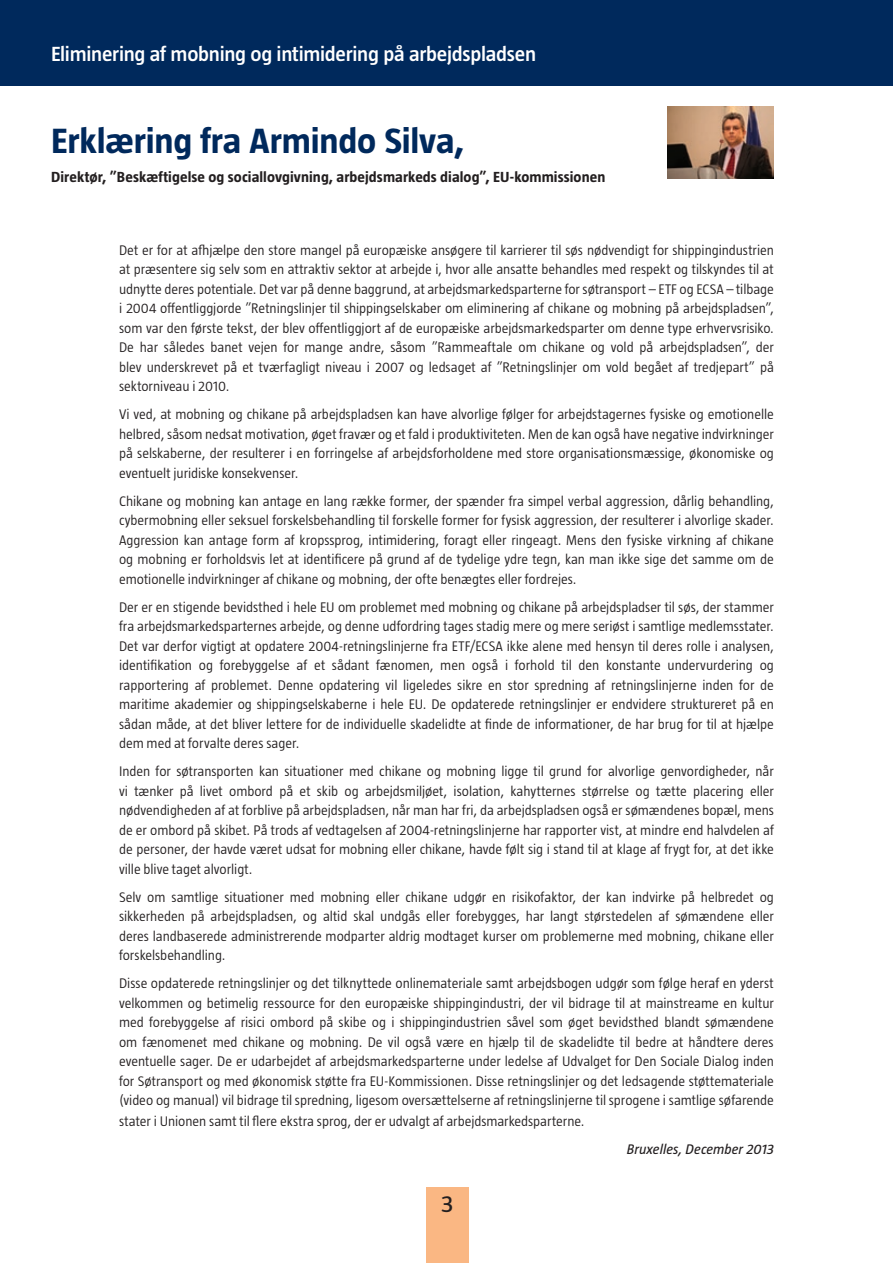
<style>
.page{position:relative;width:893px;height:1263px;background:#fff}
.page>*{position:absolute;margin:0;border:0;box-sizing:border-box;transform-origin:0 0}
.Section_Heading{font:700 36px "Taz";letter-spacing:-.005em;color:#00295c;scale:1.05 1}
.Section_Heading-2{font:24px "Taz";color:#231f20;scale:1.05 1}
.Section_Heading-3{font:600 21px "Taz";letter-spacing:-.01em;color:#fff;scale:1.05 1}
.Section_Heading-4{font:700 15px "Taz";letter-spacing:.005em;color:#231f20;scale:1.05 1}
.Section_Heading-5{font:300 14.25px/19.5px "Taz";letter-spacing:-.005em;color:#231f20;text-align:justify}
.Section_Heading-6{font:italic 14.25px "Taz";color:#231f20;scale:1.05 1}
</style>
<div class="page">
<div style="left:426px;top:1187px;width:42px;height:76px;background:#fab783"></div>
<div style="left:1px;top:0;width:892px;height:86px;background:#00295c"></div>
<svg style="left:0;top:0;width:1px;height:86px"></svg>
<img style="left:667px;top:106px;width:106px;height:72px">
<p class="Section_Heading-3" style="left:51px;top:42px;width:464px">Eliminering af mobning og intimidering på arbejdspladsen</p>
<p class="Section_Heading" style="left:51px;top:121px;width:395px">Erklæring fra Armindo Silva,</p>
<p class="Section_Heading-4" style="left:51px;top:168px;width:529px">Direktør, ”Beskæftigelse og sociallovgivning, arbejdsmarkeds dialog”, EU-kommissionen</p>
<p class="Section_Heading-5" style="left:119px;top:240px;width:656px">Det er for at afhjælpe den store mangel på europæiske ansøgere til karrierer til søs nødvendigt for shippingindustrien at præsentere sig selv som en attraktiv sektor at arbejde i, hvor alle ansatte behandles med respekt og tilskyndes til at udnytte deres potentiale. Det var på denne baggrund, at arbejdsmarkedsparterne for søtransport – ETF og ECSA – tilbage i 2004 offentliggjorde ”Retningslinjer til shippingselskaber om eliminering af chikane og mobning på arbejdspladsen”, som var den første tekst, der blev offentliggjort af de europæiske arbejdsmarkedsparter om denne type erhvervsrisiko.<br>De har således banet vejen for mange andre, såsom ”Rammeaftale om chikane og vold på arbejdspladsen”, der blev underskrevet på et tværfagligt niveau i 2007 og ledsaget af ”Retningslinjer om vold begået af tredjepart” på sektorniveau i 2010.</p>
<p class="Section_Heading-5" style="left:119px;top:404px;width:656px">Vi ved, at mobning og chikane på arbejdspladsen kan have alvorlige følger for arbejdstagernes fysiske og emotionelle helbred, såsom nedsat motivation, øget fravær og et fald i produktiviteten. Men de kan også have negative indvirkninger på selskaberne, der resulterer i en forringelse af arbejdsforholdene med store organisationsmæssige, økonomiske og eventuelt juridiske konsekvenser.</p>
<p class="Section_Heading-5" style="left:119px;top:491px;width:656px">Chikane og mobning kan antage en lang række former, der spænder fra simpel verbal aggression, dårlig behandling, cybermobning eller seksuel forskelsbehandling til forskelle former for fysisk aggression, der resulterer i alvorlige skader.<br>Aggression kan antage form af kropssprog, intimidering, foragt eller ringeagt. Mens den fysiske virkning af chikane og mobning er forholdsvis let at identificere på grund af de tydelige ydre tegn, kan man ikke sige det samme om de emotionelle indvirkninger af chikane og mobning, der ofte benægtes eller fordrejes.</p>
<p class="Section_Heading-5" style="left:119px;top:597px;width:656px">Der er en stigende bevidsthed i hele EU om problemet med mobning og chikane på arbejdspladser til søs, der stammer fra arbejdsmarkedsparternes arbejde, og denne udfordring tages stadig mere og mere seriøst i samtlige medlemsstater.<br>Det var derfor vigtigt at opdatere 2004-retningslinjerne fra ETF/ECSA ikke alene med hensyn til deres rolle i analysen, identifikation og forebyggelse af et sådant fænomen, men også i forhold til den konstante undervurdering og rapportering af problemet. Denne opdatering vil ligeledes sikre en stor spredning af retningslinjerne inden for de maritime akademier og shippingselskaberne i hele EU. De opdaterede retningslinjer er endvidere struktureret på en sådan måde, at det bliver lettere for de individuelle skadelidte at finde de informationer, de har brug for til at hjælpe dem med at forvalte deres sager.</p>
<p class="Section_Heading-5" style="left:119px;top:761px;width:656px">Inden for søtransporten kan situationer med chikane og mobning ligge til grund for alvorlige genvordigheder, når vi tænker på livet ombord på et skib og arbejdsmiljøet, isolation, kahytternes størrelse og tætte placering eller nødvendigheden af at forblive på arbejdspladsen, når man har fri, da arbejdspladsen også er sømændenes bopæl, mens de er ombord på skibet. På trods af vedtagelsen af 2004-retningslinjerne har rapporter vist, at mindre end halvdelen af de personer, der havde været udsat for mobning eller chikane, havde følt sig i stand til at klage af frygt for, at det ikke ville blive taget alvorligt.</p>
<p class="Section_Heading-5" style="left:119px;top:887px;width:656px">Selv om samtlige situationer med mobning eller chikane udgør en risikofaktor, der kan indvirke på helbredet og sikkerheden på arbejdspladsen, og altid skal undgås eller forebygges, har langt størstedelen af sømændene eller deres landbaserede administrerende modparter aldrig modtaget kurser om problemerne med mobning, chikane eller forskelsbehandling.</p>
<p class="Section_Heading-5" style="left:119px;top:973px;width:656px">Disse opdaterede retningslinjer og det tilknyttede onlinemateriale samt arbejdsbogen udgør som følge heraf en yderst velkommen og betimelig ressource for den europæiske shippingindustri, der vil bidrage til at mainstreame en kultur med forebyggelse af risici ombord på skibe og i shippingindustrien såvel som øget bevidsthed blandt sømændene om fænomenet med chikane og mobning. De vil også være en hjælp til de skadelidte til bedre at håndtere deres eventuelle sager. De er udarbejdet af arbejdsmarkedsparterne under ledelse af Udvalget for Den Sociale Dialog inden for Søtransport og med økonomisk støtte fra EU-Kommissionen. Disse retningslinjer og det ledsagende støttemateriale (video og manual) vil bidrage til spredning, ligesom oversættelserne af retningslinjerne til sprogene i samtlige søfarende</p>
<p class="Section_Heading-5" style="left:119px;top:1111px;width:467px">stater i Unionen samt til flere ekstra sprog, der er udvalgt af arbejdsmarkedsparterne.</p>
<p class="Section_Heading-6" style="left:627px;top:1141px;width:142px">Bruxelles, December 2013</p>
<p class="Section_Heading-2" style="left:441px;top:1190px;width:13px">3</p>
</div>
